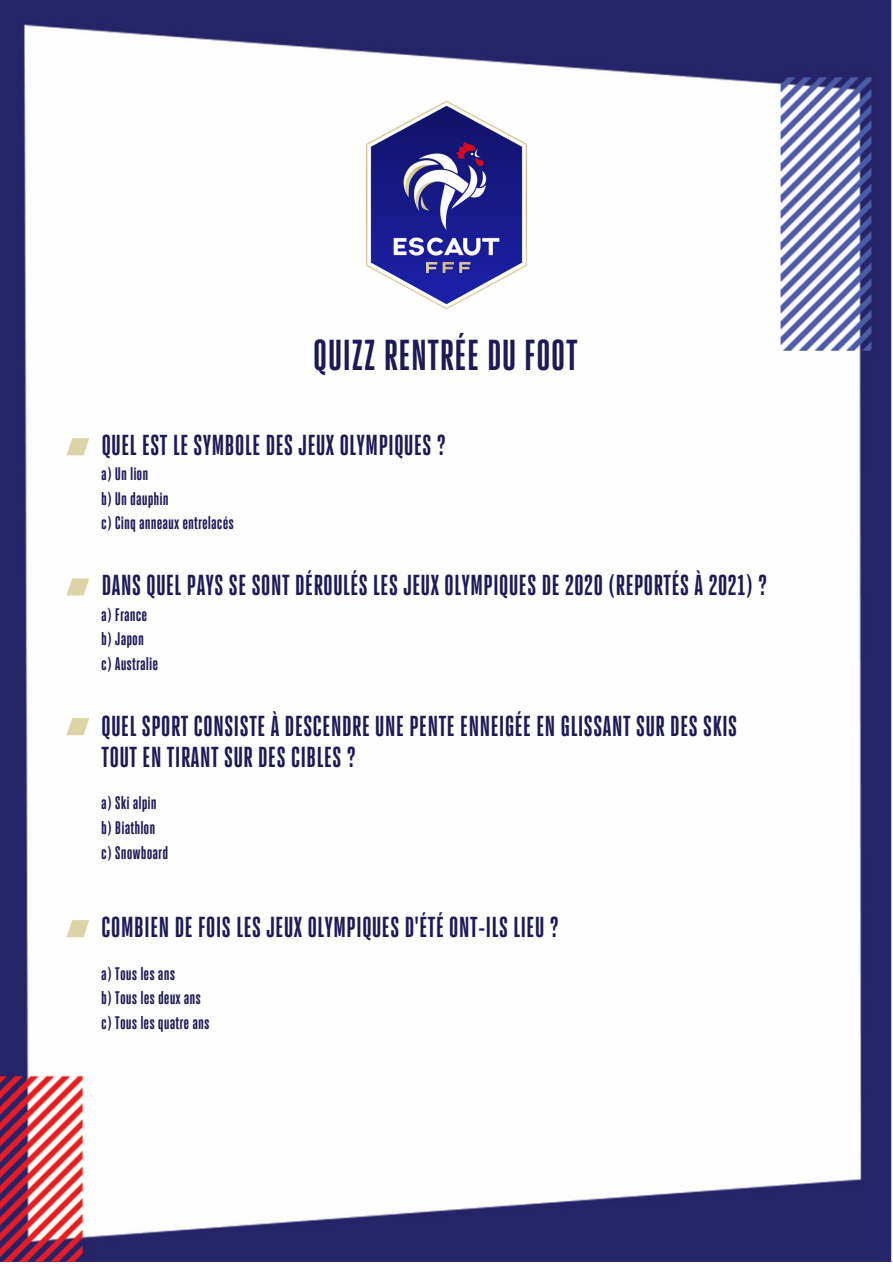
<style>
.page{position:relative;width:893px;height:1264px;background:#fff}
.page>*{position:absolute;margin:0;border:0;box-sizing:border-box;transform-origin:0 0}
.t1{font:700 42.75px "FFF Hero";color:#1d1a55}
.t2{font:700 28.5px/30.3px "FFF Hero";color:#1d1a55}
.t3{font:700 18px "FFF Hero";color:#1d1a55}
</style>
<div class="page">
<img style="left:0;top:0;width:890px;height:1261px">
<img style="left:321px;top:80px;width:251px;height:250px">
<svg style="left:66px;top:438px;width:23px;height:17px"></svg>
<svg style="left:66px;top:578px;width:23px;height:17px"></svg>
<svg style="left:66px;top:718px;width:23px;height:17px"></svg>
<svg style="left:66px;top:920px;width:23px;height:17px"></svg>
<p class="t1" style="left:313px;top:329px;width:266px">QUIZZ RENTRÉE DU FOOT</p>
<p class="t2" style="left:101px;top:430px;width:346px">QUEL EST LE SYMBOLE DES JEUX OLYMPIQUES ?</p>
<p class="t3" style="left:101px;top:462px;width:48px">a) Un lion</p>
<p class="t3" style="left:101px;top:487px;width:69px">b) Un dauphin</p>
<p class="t3" style="left:101px;top:512px;width:134px">c) Cinq anneaux entrelacés</p>
<p class="t2" style="left:101px;top:570px;width:667px">DANS QUEL PAYS SE SONT DÉROULÉS LES JEUX OLYMPIQUES DE 2020 (REPORTÉS À 2021) ?</p>
<p class="t3" style="left:101px;top:603px;width:48px">a) France</p>
<p class="t3" style="left:101px;top:628px;width:44px">b) Japon</p>
<p class="t3" style="left:101px;top:653px;width:58px">c) Australie</p>
<p class="t2" style="left:101px;top:711px;width:637px">QUEL SPORT CONSISTE À DESCENDRE UNE PENTE ENNEIGÉE EN GLISSANT SUR DES SKIS<br>TOUT EN TIRANT SUR DES CIBLES ?</p>
<p class="t3" style="left:101px;top:792px;width:57px">a) Ski alpin</p>
<p class="t3" style="left:101px;top:816px;width:55px">b) Biathlon</p>
<p class="t3" style="left:101px;top:841px;width:68px">c) Snowboard</p>
<p class="t2" style="left:101px;top:911px;width:459px">COMBIEN DE FOIS LES JEUX OLYMPIQUES D'ÉTÉ ONT-ILS LIEU ?</p>
<p class="t3" style="left:101px;top:962px;width:75px">a) Tous les ans</p>
<p class="t3" style="left:101px;top:987px;width:101px">b) Tous les deux ans</p>
<p class="t3" style="left:101px;top:1011px;width:110px">c) Tous les quatre ans</p>
</div>
